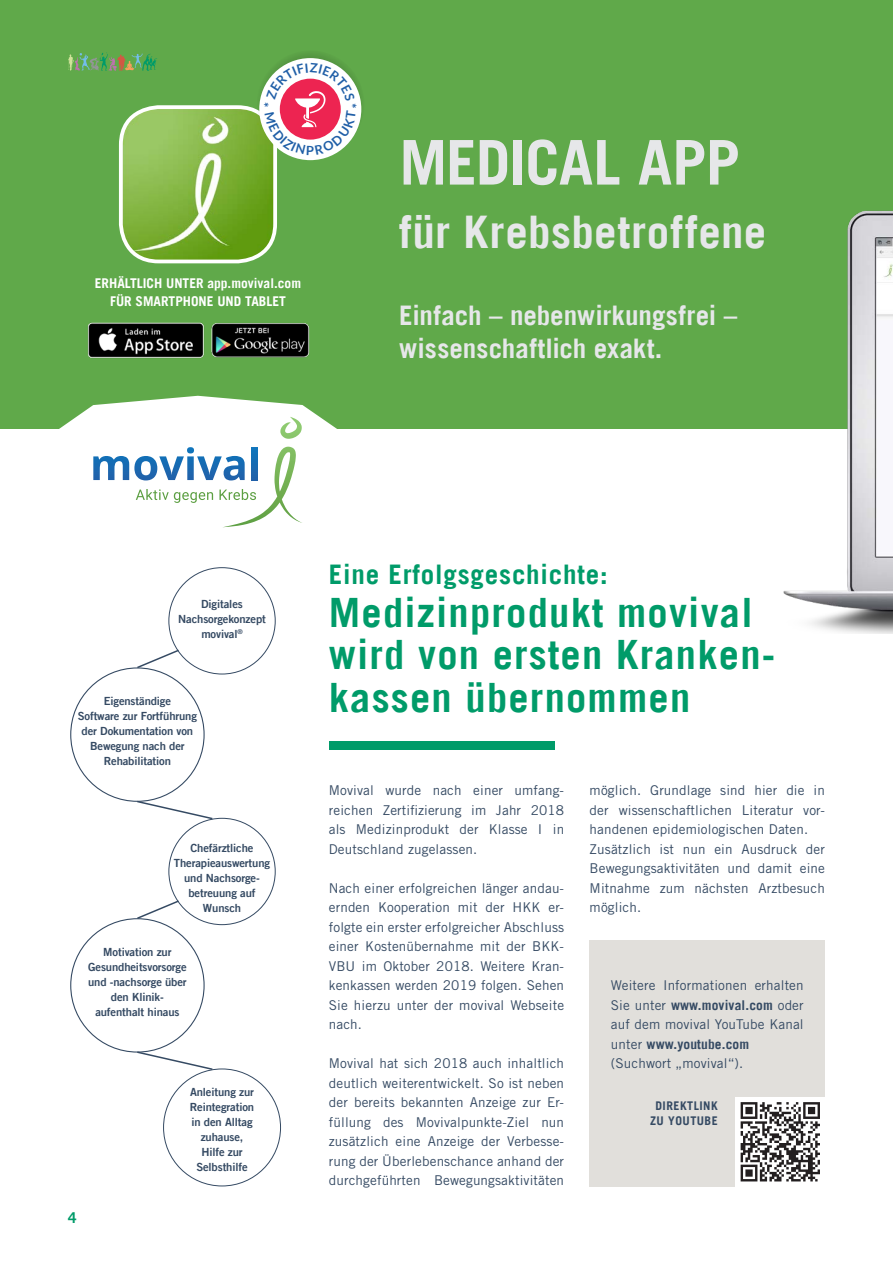
<style>
.page{position:relative;width:893px;height:1263px;background:#fff}
.page>*{position:absolute;margin:0;border:0;box-sizing:border-box;transform-origin:0 0}
.t1{font:700 61.65px "Trade Gothic LT Std";letter-spacing:-.015em;color:#e6e7e9}
.t2{font:700 45px "Trade Gothic LT Std";letter-spacing:.015em;color:#e6e7e9}
.t3{font:700 40.5px/42.5px "Trade Gothic LT Std";letter-spacing:.03em;color:#009b69}
.t4{font:700 27px/32.4px "Trade Gothic LT Std";color:#e6e7e9}
.t5{font:700 27px "Trade Gothic LT Std";letter-spacing:.03em;color:#009b69}
.t6{font:700 15px "Trade Gothic LT Std";color:#009b69}
.t7{font:13.5px/19.5px "Trade Gothic LT Pro";letter-spacing:.01em;color:#354a63;text-align:justify}
.t8{font:700 13.5px/18px "Trade Gothic LT Std";color:#fff;text-align:center}
.t9{font:700 12px "Trade Gothic LT Std";letter-spacing:.04em;color:#354a63}
.t10{font:11.25px/15px "Trade Gothic Bold Two";letter-spacing:-.01em;color:#354a63;text-align:center}
.s1{font-family:"Trade Gothic LT Std";font-weight:700}
</style>
<div class="page">
<div style="left:329px;top:741px;width:225px;height:9px;background:#009b69"></div>
<div style="left:0;top:0;width:893px;height:429px;background:#60a94a"></div>
<svg style="left:59px;top:396px;width:278px;height:131px"></svg>
<div style="left:590px;top:940px;width:235px;height:246px;background:#e1dfdb"></div>
<div style="left:736px;top:1097px;width:89px;height:89px;background:#fff"></div>
<svg style="left:741px;top:1102px;width:79px;height:79px"></svg>
<img style="left:121px;top:108px;width:154px;height:153px">
<div style="left:119px;top:105px;width:158px;height:158px;border:4px solid #fff;border-radius:38px"></div>
<svg style="left:137px;top:648px;width:43px;height:19px"></svg>
<svg style="left:135px;top:800px;width:79px;height:20px"></svg>
<svg style="left:137px;top:899px;width:43px;height:21px"></svg>
<svg style="left:135px;top:1050px;width:79px;height:21px"></svg>
<img style="left:783px;top:211px;width:110px;height:422px">
<img style="left:88px;top:322px;width:116px;height:36px">
<img style="left:211px;top:323px;width:99px;height:35px">
<svg style="left:256px;top:50px;width:109px;height:108px"></svg>
<div style="left:259px;top:58px;width:102px;height:102px;background:#fff;border-radius:50%"></div>
<svg style="left:68px;top:53px;width:89px;height:18px"></svg>
<svg style="left:264px;top:63px;width:93px;height:92px"></svg>
<p class="t8" style="left:95px;top:274px;width:208px">ERHÄLTLICH UNTER app.movival.com<br>FÜR SMARTPHONE UND TABLET</p>
<p class="t1" style="left:399px;top:125px;width:342px">MEDICAL APP</p>
<p class="t2" style="left:399px;top:204px;width:368px">für Krebsbetroffene</p>
<p class="t4" style="left:399px;top:299px;width:340px">Einfach – nebenwirkungsfrei – wissenschaftlich exakt.</p>
<p class="t10" style="left:201px;top:596px;width:43px">Digitales</p>
<p class="t10" style="left:178px;top:611px;width:89px">Nachsorgekonzept movival<sup>®</sup></p>
<p class="t10" style="left:104px;top:693px;width:69px">Eigenständige</p>
<p class="t10" style="left:78px;top:708px;width:121px">Software zur Fortführung der Dokumentation von<br>Bewegung nach der<br>Rehabilitation</p>
<p class="t10" style="left:174px;top:840px;width:98px">Chefärztliche<br>Therapieauswertung und Nachsorge&shy;betreuung auf<br>Wunsch</p>
<p class="t10" style="left:88px;top:944px;width:100px">Motivation zur<br>Gesundheitsvorsorge und -nachsorge über den Klinik&shy;aufenthalt hinaus</p>
<p class="t6" style="left:68px;top:1208px;width:10px">4</p>
<p class="t10" style="left:190px;top:1085px;width:65px">Anleitung zur</p>
<p class="t10" style="left:190px;top:1100px;width:66px">Reintegration</p>
<p class="t10" style="left:191px;top:1115px;width:63px">in den Alltag zuhause,</p>
<p class="t10" style="left:196px;top:1145px;width:53px">Hilfe zur<br>Selbsthilfe</p>
<p class="t5" style="left:329px;top:558px;width:280px">Eine Erfolgsgeschichte:</p>
<p class="t3" style="left:329px;top:590px;width:448px">Medizinprodukt movival wird von ersten Kranken&shy;kassen übernommen</p>
<p class="t7" style="left:329px;top:780px;width:237px">Movival wurde nach einer umfang&shy;reichen Zertifizierung im Jahr 2018 als Medizinprodukt der Klasse I in Deutschland zugelassen.</p>
<p class="t7" style="left:329px;top:878px;width:237px">Nach einer erfolgreichen länger andau&shy;ernden Kooperation mit der HKK er&shy;folgte ein erster erfolgreicher Abschluss einer Kostenübernahme mit der BKK-VBU im Oktober 2018. Weitere Kran&shy;kenkassen werden 2019 folgen. Sehen Sie hierzu unter der movival Webseite nach.</p>
<p class="t7" style="left:329px;top:1053px;width:237px">Movival hat sich 2018 auch inhaltlich deutlich weiterentwickelt. So ist neben der bereits bekannten Anzeige zur Er&shy;füllung des Movivalpunkte-Ziel nun zusätzlich eine Anzeige der Verbesse&shy;rung der Überlebenschance anhand der durchgeführten Bewegungsaktivitäten</p>
<p class="t7" style="left:590px;top:780px;width:237px">möglich. Grundlage sind hier die in der wissenschaftlichen Literatur vor&shy;handenen epidemiologischen Daten.</p>
<p class="t7" style="left:590px;top:839px;width:237px">Zusätzlich ist nun ein Ausdruck der Bewegungsaktivitäten und damit eine Mitnahme zum nächsten Arztbesuch möglich.</p>
<p class="t7" style="left:611px;top:975px;width:194px">Weitere Informationen erhalten Sie unter <span class="s1">www.movival.com</span> oder auf dem movival YouTube Kanal unter <span class="s1">www.youtube.com</span></p>
<p class="t7" style="left:611px;top:1053px;width:134px">(Suchwort „movival“).</p>
<p class="t9" style="left:655px;top:1098px;width:64px">DIREKTLINK</p>
<p class="t9" style="left:650px;top:1113px;width:69px">ZU YOUTUBE</p>
</div>
